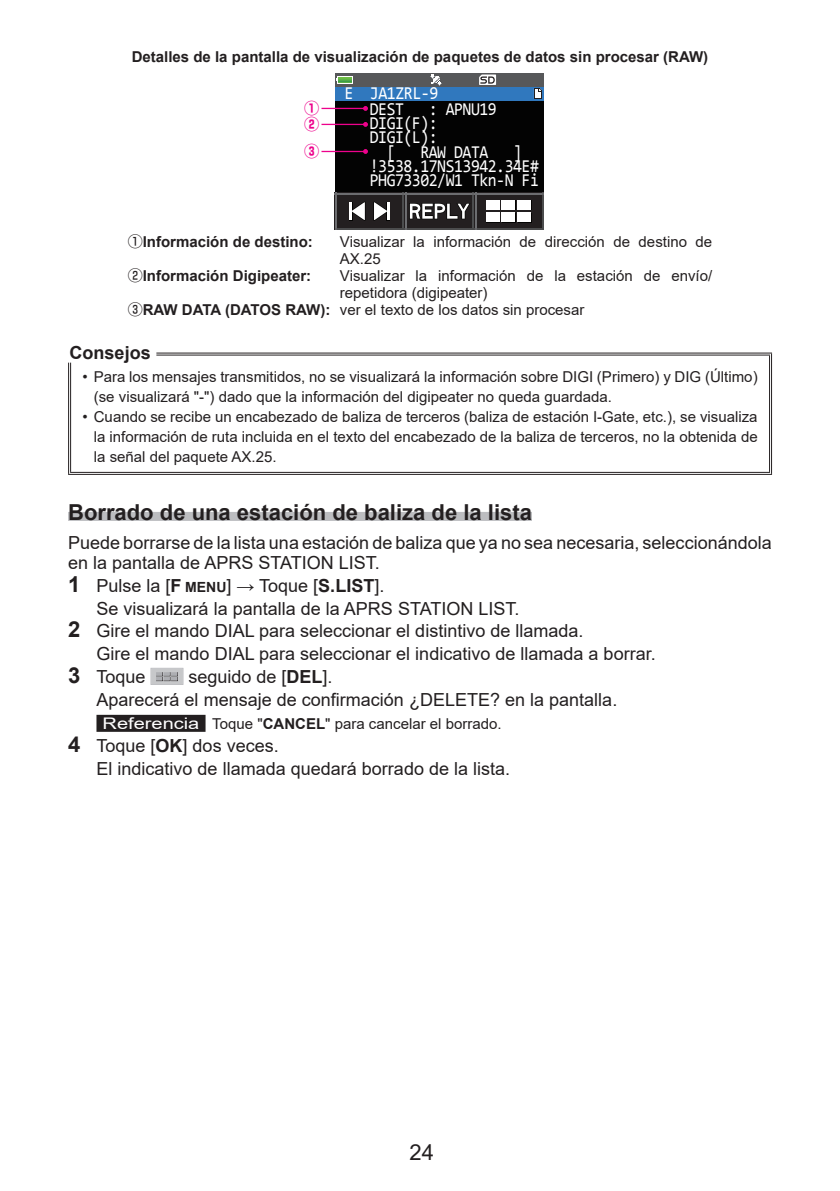
<style>
.page{position:relative;width:840px;height:1191px;background:#fff}
.page>*{position:absolute;margin:0;border:0;box-sizing:border-box;transform-origin:0 0}
.t1{font:700 22px "Arial";color:#231f20}
.t2{font:22px "Arial";color:#231f20}
.t3{font:18.2px/14.2px "Consolas";letter-spacing:-.03em;color:#fff;scale:.89 1}
.t4{font:18.2px "Consolas";letter-spacing:-.03em;color:#fff;scale:.9 1}
.t5{font:18px/22.8px "Arial";color:#231f20}
.t6{font:700 18px "Arial";color:#231f20}
.t7{font:700 15.6px/16px "Shin Go Pro";color:#ed028c}
.t8{font:15px/20px "Arial";color:#231f20}
.t9{font:700 15px "Arial";color:#231f20}
.s1{font-family:"Shin Go Pro";font-weight:500}
.s2{font-weight:700}
.s3{font-weight:700;font-size:22px}
.s4{font-weight:700;font-size:14px}
.s5{font-size:16px;color:#fff}
</style>
<div class="page">
<div style="left:68px;top:512px;width:463px;height:9px;background:#bcbdc0"></div>
<div style="left:96px;top:715px;width:109px;height:17px;background:#231f20"></div>
<div style="left:334px;top:73px;width:209px;height:157px;background:#030303"></div>
<div style="left:334px;top:86px;width:209px;height:15px;background:#3078be"></div>
<svg style="left:533px;top:88px;width:8px;height:11px"></svg>
<div style="left:334px;top:73px;width:209px;height:13px;background:#57585a"></div>
<svg style="left:336px;top:76px;width:17px;height:8px"></svg>
<svg style="left:430px;top:74px;width:12px;height:12px"></svg>
<svg style="left:479px;top:74px;width:17px;height:11px"></svg>
<div style="left:334px;top:193px;width:70px;height:37px;background:#231f20"></div>
<hr style="left:334px;top:193px;width:70px;height:1px;background:#6c6d70">
<hr style="left:334px;top:228px;width:69px;height:2px;background:#4b4c4d">
<hr style="left:334px;top:193px;width:2px;height:37px;background:#6c6d70">
<hr style="left:402px;top:193px;width:2px;height:37px;background:#4b4c4d">
<hr style="left:386px;top:202px;width:4px;height:19px;background:#fff">
<svg style="left:373px;top:202px;width:16px;height:19px"></svg>
<svg style="left:349px;top:202px;width:16px;height:19px"></svg>
<div style="left:404px;top:193px;width:69px;height:37px;background:#231f20"></div>
<hr style="left:404px;top:193px;width:69px;height:1px;background:#6c6d70">
<hr style="left:404px;top:228px;width:69px;height:2px;background:#4b4c4d">
<hr style="left:404px;top:193px;width:2px;height:37px;background:#6c6d70">
<hr style="left:471px;top:193px;width:2px;height:37px;background:#4b4c4d">
<svg style="left:409px;top:203px;width:61px;height:16px"></svg>
<div style="left:474px;top:193px;width:69px;height:37px;background:#231f20"></div>
<hr style="left:474px;top:193px;width:69px;height:1px;background:#6c6d70">
<hr style="left:474px;top:228px;width:68px;height:2px;background:#4b4c4d">
<hr style="left:474px;top:193px;width:2px;height:37px;background:#6c6d70">
<hr style="left:541px;top:193px;width:2px;height:37px;background:#4b4c4d">
<div style="left:486px;top:200px;width:13px;height:10px;background:#fff"></div>
<div style="left:502px;top:200px;width:13px;height:10px;background:#fff"></div>
<div style="left:502px;top:213px;width:13px;height:9px;background:#fff"></div>
<div style="left:518px;top:200px;width:13px;height:10px;background:#fff"></div>
<div style="left:518px;top:213px;width:13px;height:9px;background:#fff"></div>
<div style="left:486px;top:212px;width:13px;height:10px;background:#fff"></div>
<div style="left:501px;top:200px;width:13px;height:9px;background:#fff"></div>
<div style="left:501px;top:212px;width:13px;height:10px;background:#fff"></div>
<div style="left:517px;top:200px;width:13px;height:9px;background:#fff"></div>
<div style="left:517px;top:212px;width:13px;height:10px;background:#fff"></div>
<hr style="left:321px;top:108px;width:44px;height:1px;background:#ed028c">
<svg style="left:363px;top:106px;width:5px;height:5px"></svg>
<hr style="left:321px;top:124px;width:44px;height:1px;background:#ed028c">
<svg style="left:363px;top:122px;width:5px;height:5px"></svg>
<hr style="left:321px;top:151px;width:44px;height:1px;background:#ed028c">
<svg style="left:363px;top:149px;width:5px;height:5px"></svg>
<hr style="left:68px;top:352px;width:703px;height:1px;background:#231f20">
<hr style="left:70px;top:354px;width:699px;height:1px;background:#231f20">
<hr style="left:768px;top:355px;width:1px;height:117px;background:#231f20">
<hr style="left:770px;top:353px;width:1px;height:121px;background:#231f20">
<hr style="left:70px;top:472px;width:699px;height:1px;background:#231f20">
<hr style="left:68px;top:474px;width:703px;height:1px;background:#231f20">
<hr style="left:68px;top:353px;width:1px;height:121px;background:#231f20">
<hr style="left:70px;top:355px;width:1px;height:117px;background:#231f20">
<div style="left:64px;top:345px;width:92px;height:18px;background:#fff"></div>
<svg style="left:150px;top:668px;width:33px;height:17px"></svg>
<p class="t9" style="left:132px;top:46px;width:578px">Detalles de la pantalla de visualización de paquetes de datos sin procesar (RAW)</p>
<p class="t3" style="left:369px;top:101px;width:40px">DEST</p>
<p class="t3" style="left:428px;top:101px;width:78px">: APNU19</p>
<p class="t3" style="left:369px;top:115px;width:78px">DIGI(F):</p>
<p class="t3" style="left:369px;top:130px;width:78px">DIGI(L):</p>
<p class="t3" style="left:386px;top:144px;width:12px">[</p>
<p class="t3" style="left:420px;top:144px;width:78px">RAW DATA</p>
<p class="t4" style="left:344px;top:81px;width:106px">E JA1ZRL-9</p>
<p class="t7" style="left:304px;top:98px;width:17px">①<br>②</p>
<p class="t7" style="left:304px;top:141px;width:17px">③</p>
<p class="t3" style="left:369px;top:144px;width:191px;text-indent:143px">] !3538.17NS13942.34E#<br>PHG73302/W1 Tkn-N Fi</p>
<p class="t9" style="left:128px;top:231px;width:187px"><span class="s1">①</span>Información de destino:</p>
<p class="t8" style="left:340px;top:233px;width:373px;line-height:17px">Visualizar la información de dirección de destino de<br>AX.25</p>
<p class="t9" style="left:128px;top:265px;width:185px"><span class="s1">②</span>Información Digipeater:</p>
<p class="t8" style="left:340px;top:265px;width:373px">Visualizar la información de la estación de envío/</p>
<p class="t8" style="left:340px;top:282px;width:149px">repetidora (digipeater)</p>
<p class="t8" style="left:128px;top:299px;width:458px"><span class="s1">③</span><span class="s2">RAW DATA (DATOS RAW):</span> ver el texto de los datos sin procesar</p>
<p class="t6" style="left:70px;top:339px;width:83px">Consejos</p>
<p class="t8" style="left:94px;top:367px;width:665px;text-indent:-11px">• Para los mensajes transmitidos, no se visualizará la información sobre DIGI (Primero) y DIG (Último) (se visualizará "-") dado que la información del digipeater no queda guardada.</p>
<p class="t8" style="left:94px;top:406px;width:665px;text-align:justify;text-indent:-11px">• Cuando se recibe un encabezado de baliza de terceros (baliza de estación I-Gate, etc.), se visualiza la información de ruta incluida en el texto del encabezado de la baliza de terceros, no la obtenida de la señal del paquete AX.25.</p>
<h1 class="t1" style="left:68px;top:497px;width:465px">Borrado de una estación de baliza de la lista</h1>
<p class="t5" style="left:68px;top:532px;width:704px;line-height:20px">Puede borrarse de la lista una estación de baliza que ya no sea necesaria, seleccionándola en la pantalla de APRS STATION LIST.</p>
<p class="t5" style="left:68px;top:574px;width:317px"><span class="s3">1</span> Pulse la [<span class="s2">F</span> <span class="s4">MENU</span>] → Toque [<span class="s2">S.LIST</span>].</p>
<p class="t5" style="left:96px;top:597px;width:424px">Se visualizará la pantalla de la APRS STATION LIST.</p>
<p class="t5" style="left:68px;top:619px;width:516px"><span class="s3">2</span> Gire el mando DIAL para seleccionar el distintivo de llamada.</p>
<p class="t5" style="left:96px;top:642px;width:560px">Gire el mando DIAL para seleccionar el indicativo de llamada a borrar.</p>
<p class="t5" style="left:68px;top:665px;width:79px"><span class="s3">3</span> Toque</p>
<p class="t5" style="left:96px;top:665px;width:522px;text-indent:92px">seguido de [<span class="s2">DEL</span>].<br>Aparecerá el mensaje de confirmación ¿DELETE? en la pantalla.</p>
<p class="t8" style="left:102px;top:713px;width:400px"><span class="s5">Referencia</span> Toque "<span class="s2">CANCEL</span>" para cancelar el borrado.</p>
<p class="t5" style="left:96px;top:734px;width:415px;text-indent:-28px"><span class="s3">4</span> Toque [<span class="s2">OK</span>] dos veces.<br>El indicativo de llamada quedará borrado de la lista.</p>
<h1 class="t2" style="left:409px;top:1136px;width:26px">24</h1>
</div>
